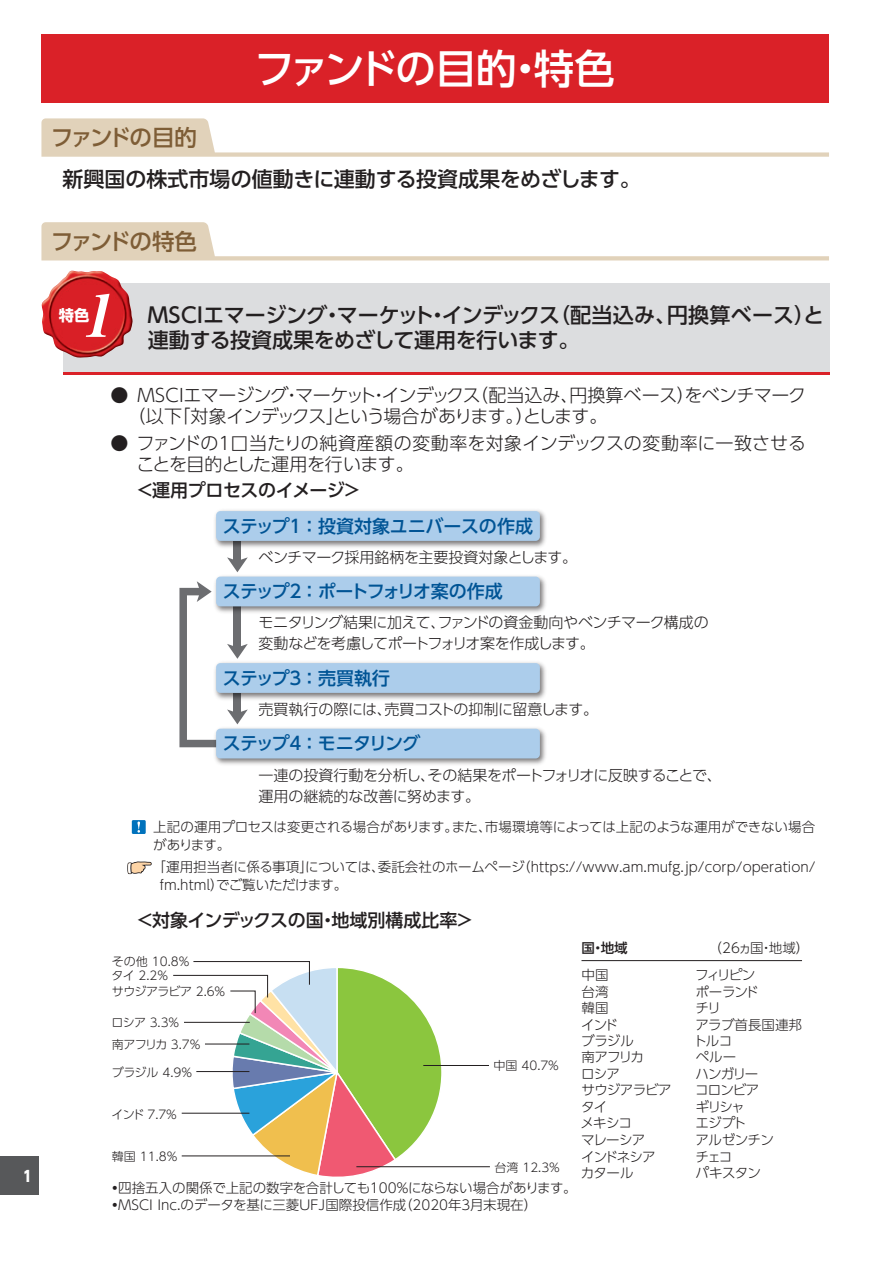
<style>
.page{position:relative;width:893px;height:1263px;background:#fff}
.page>*{position:absolute;margin:0;border:0;box-sizing:border-box;transform-origin:0 0}
.t1{font:italic 58.5px "Midashi Min Pr 5 MA31";color:#fff;scale:1.04 1}
.t2{font:500 40.5px "UD Shin Go Pro";letter-spacing:-.06em;color:#fff}
.t3{font:500 22.5px "UD Shin Go Pro";letter-spacing:-.095em;color:#7e5d36}
.t4{font:500 21px/25.5px "UD Shin Go Pro";letter-spacing:-.015em;color:#231f20}
.t5{font:300 18px/21px "UD Shin Go Pro";letter-spacing:-.025em;color:#231f20}
.t6{font:300 18px/21px "UD Shin Go Pro";letter-spacing:-.005em;color:#231f20}
.t7{font:500 18px "UD Shin Go Pro";letter-spacing:-.105em;color:#005495}
.t8{font:500 18px "UD Shin Go Pro";color:#231f20}
.t9{font:500 18px "UD Shin Go Pro";letter-spacing:-.01em;color:#005495}
.t10{font:500 18px "UD Shin Go Pro";letter-spacing:-.02em;color:#231f20}
.t11{font:500 18px "UD Shin Go Pro";letter-spacing:-.045em;color:#005495}
.t12{font:700 15.3px "UD Shin Go Pro";color:#fff}
.t13{font:300 15px/21px "UD Shin Go Pro";letter-spacing:-.03em;color:#231f20}
.t14{font:800 15px "UD Shin Go Pro";color:#fff;scale:.9 1}
.t15{font:300 13.5px/18px "UD Shin Go Pro";letter-spacing:.005em;color:#231f20}
.t16{font:300 13.5px/18px "UD Shin Go Pro";letter-spacing:-.02em;color:#231f20}
.t17{font:300 13.5px/16.5px "UD Shin Go Pro";color:#231f20}
.t18{font:300 13.5px/16.5px "UD Shin Go Pro";letter-spacing:-.055em;color:#231f20}
.t19{font:300 13.5px/16.5px "UD Shin Go Pro";letter-spacing:-.06em;color:#231f20}
.t20{font:500 13.5px "UD Shin Go Pro";color:#231f20}
.t21{font:300 12px "UD Shin Go Pro";letter-spacing:-.03em;color:#231f20}
.s1{font-weight:700}
</style>
<div class="page">
<div style="left:0;top:1157px;width:38px;height:38px;background:#57585a"></div>
<div style="left:41px;top:35px;width:788px;height:68px;background:#da2128"></div>
<svg style="left:41px;top:118px;width:788px;height:39px"></svg>
<svg style="left:41px;top:222px;width:788px;height:38px"></svg>
<div style="left:63px;top:283px;width:766px;height:92px;background:#dcdddf"></div>
<hr style="left:63px;top:372px;width:766px;height:3px;background:#da2128">
<img style="left:41px;top:271px;width:92px;height:87px">
<div style="left:234px;top:541px;width:7px;height:21px;background:#6c6d70"></div>
<svg style="left:227px;top:557px;width:21px;height:15px"></svg>
<svg style="left:179px;top:581px;width:69px;height:166px"></svg>
<img style="left:214px;top:510px;width:332px;height:40px">
<div style="left:216px;top:511px;width:324px;height:30px;background:#accdeb;border-radius:4px"></div>
<img style="left:212px;top:576px;width:334px;height:40px">
<div style="left:216px;top:577px;width:324px;height:29px;background:#accdeb;border-radius:4px"></div>
<img style="left:212px;top:659px;width:334px;height:43px">
<div style="left:216px;top:663px;width:324px;height:30px;background:#accdeb;border-radius:4px"></div>
<img style="left:212px;top:724px;width:334px;height:41px">
<div style="left:216px;top:729px;width:324px;height:29px;background:#accdeb;border-radius:4px"></div>
<div style="left:132px;top:820px;width:14px;height:14px;background:#0072bc"></div>
<svg style="left:137px;top:821px;width:3px;height:12px"></svg>
<svg style="left:127px;top:861px;width:25px;height:14px"></svg>
<svg style="left:173px;top:961px;width:270px;height:216px"></svg>
<hr style="left:205px;top:1044px;width:44px;height:1px;background:#231f20">
<hr style="left:184px;top:1022px;width:66px;height:1px;background:#231f20">
<hr style="left:182px;top:1113px;width:67px;height:1px;background:#231f20">
<hr style="left:182px;top:1155px;width:108px;height:1px;background:#231f20">
<hr style="left:196px;top:1071px;width:53px;height:1px;background:#231f20">
<hr style="left:356px;top:1166px;width:134px;height:1px;background:#231f20">
<hr style="left:423px;top:1065px;width:66px;height:1px;background:#231f20">
<hr style="left:581px;top:960px;width:221px;height:1px;background:#231f20">
<p class="t14" style="left:23px;top:1163px;width:11px">1</p>
<h2 class="t2" style="left:254px;top:36px;width:362px">ファンドの目的・特色</h2>
<h3 class="t3" style="left:51px;top:119px;width:147px">ファンドの目的</h3>
<h3 class="t4" style="left:62px;top:166px;width:580px">新興国の株式市場の値動きに連動する投資成果をめざします。</h3>
<h3 class="t3" style="left:51px;top:223px;width:148px">ファンドの特色</h3>
<h1 class="t1" style="left:80px;top:270px;width:49px">1</h1>
<h3 class="t4" style="left:148px;top:301px;width:678px">ＭＳＣＩエマージング・マーケット・インデックス（配当込み、円換算ベース）と連動する投資成果をめざして運用を行います。</h3>
<p class="t5" style="left:110px;top:384px;width:19px">●</p>
<p class="t5" style="left:110px;top:432px;width:19px">●</p>
<p class="t12" style="left:59px;top:302px;width:32px">特色</p>
<p class="t5" style="left:128px;top:384px;width:680px;text-indent:10px">ＭＳＣＩエマージング・マーケット・インデックス（配当込み、円換算ベース）をベンチマーク（以下「対象インデックス」という場合があります。）とします。</p>
<p class="t6" style="left:136px;top:432px;width:671px">ファンドの１口当たりの純資産額の変動率を対象インデックスの変動率に一致させることを目的とした運用を行います。</p>
<p class="t10" style="left:136px;top:475px;width:227px">＜運用プロセスのイメージ＞</p>
<p class="t9" style="left:223px;top:511px;width:312px">ステップ１ ：投資対象ユニバースの作成</p>
<p class="t13" style="left:259px;top:546px;width:320px">ベンチマーク採用銘柄を主要投資対象とします。</p>
<p class="t7" style="left:223px;top:577px;width:281px">ステップ２ ：ポートフォリオ案の作成</p>
<p class="t13" style="left:258px;top:611px;width:452px">モニタリング結果に加えて、ファンドの資金動向やベンチマーク構成の変動などを考慮してポートフォリオ案を作成します。</p>
<p class="t11" style="left:223px;top:663px;width:169px">ステップ３ ：売買執行</p>
<p class="t13" style="left:259px;top:698px;width:341px">売買執行の際には、売買コストの抑制に留意します。</p>
<p class="t7" style="left:223px;top:729px;width:199px">ステップ４ ：モニタリング</p>
<p class="t13" style="left:259px;top:764px;width:465px">一連の投資行動を分析し、その結果をポートフォリオに反映することで、運用の継続的な改善に努めます。</p>
<p class="t16" style="left:153px;top:817px;width:664px">上記の運用プロセスは変更される場合があります。また、市場環境等によっては上記のような運用ができない場合があります。</p>
<p class="t15" style="left:160px;top:858px;width:657px;text-indent:-7px">「運用担当者に係る事項」については、委託会社のホームページ（https://www.am.mufg.jp/corp/operation/ fm.html）でご覧いただけます。</p>
<p class="t8" style="left:136px;top:905px;width:340px">＜対象インデックスの国・地域別構成比率＞</p>
<p class="t21" style="left:112px;top:952px;width:80px">その他 10.8％</p>
<p class="t21" style="left:112px;top:966px;width:59px">タイ 2.2％</p>
<p class="t21" style="left:112px;top:982px;width:116px">サウジアラビア 2.6％</p>
<p class="t21" style="left:112px;top:1013px;width:70px">ロシア 3.3％</p>
<p class="t21" style="left:112px;top:1034px;width:91px">南アフリカ 3.7％</p>
<p class="t21" style="left:112px;top:1062px;width:83px">ブラジル 4.9％</p>
<p class="t21" style="left:112px;top:1104px;width:68px">インド 7.7％</p>
<p class="t21" style="left:112px;top:1146px;width:68px">韓国 11.8％</p>
<p class="t21" style="left:493px;top:1055px;width:68px">中国 40.7％</p>
<p class="t21" style="left:494px;top:1157px;width:68px">台湾 12.3％</p>
<p class="t17" style="left:108px;top:1179px;width:470px"><span class="s1">・</span>四捨五入の関係で上記の数字を合計しても100％にならない場合があります。<span class="s1">・</span>MSCI Inc.のデータを基に三菱ＵＦＪ国際投信作成（2020年３月末現在）</p>
<p class="t20" style="left:581px;top:937px;width:48px">国・地域</p>
<p class="t16" style="left:709px;top:938px;width:102px">（26ヵ国・地域）</p>
<p class="t19" style="left:581px;top:966px;width:93px">中国<br>台湾<br>韓国<br>インド<br>ブラジル<br>南アフリカ<br>ロシア<br>サウジアラビアタイ<br>メキシコ<br>マレーシア</p>
<p class="t18" style="left:693px;top:966px;width:110px">フィリピン<br>ポーランド<br>チリ<br>アラブ首長国連邦トルコ<br>ペルー<br>ハンガリー<br>コロンビア<br>ギリシャ<br>エジプト<br>アルゼンチン</p>
<p class="t16" style="left:581px;top:1147px;width:76px">インドネシア</p>
<p class="t16" style="left:696px;top:1147px;width:38px">チェコ</p>
<p class="t16" style="left:581px;top:1164px;width:54px">カタール</p>
<p class="t16" style="left:696px;top:1164px;width:67px">パキスタン</p>
</div>
